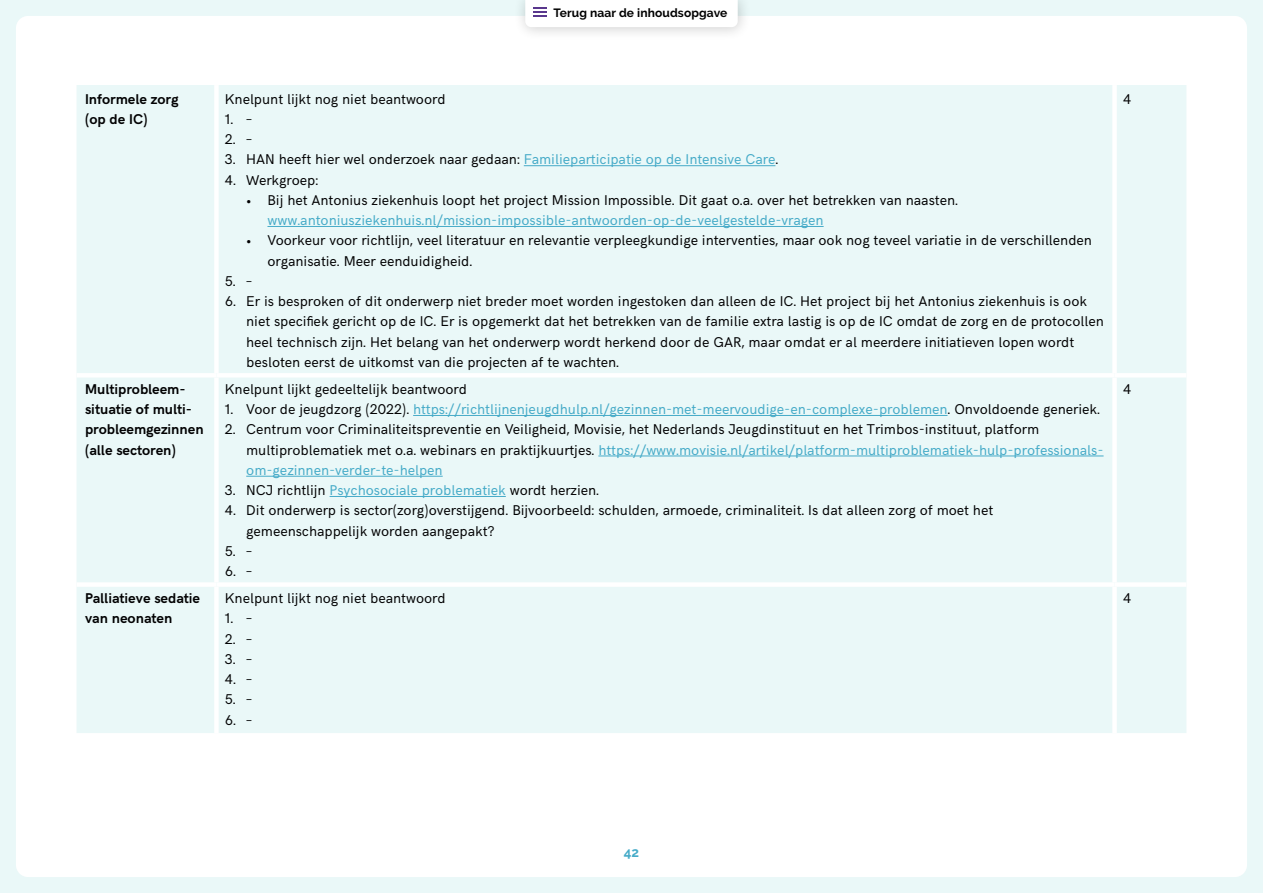
<style>
.page{position:relative;width:1263px;height:893px;background:#eaf8f8}
.page>*{position:absolute;margin:0;border:0;box-sizing:border-box;transform-origin:0 0}
.t1{font:14.25px/20.2px "HK Grotesk";color:#020203}
.t2{font:14.25px "HK Grotesk";color:#46abc8}
.t3{font:700 14.25px/20.2px "HK Grotesk";color:#020203}
.t4{font:700 13.5px "Raleway";color:#46abc8}
.t5{font:700 12px "Raleway";letter-spacing:.01em;color:#000}
.s1{color:#46abc8}
.s2{color:#020203}
</style>
<div class="page">
<div style="left:16px;top:16px;width:1231px;height:861px;background:#fff;border-radius:12px"></div>
<div style="left:513px;top:0;width:239px;height:40px;background:#000;opacity:.2"></div>
<div style="left:525px;top:0;width:213px;height:27px;background:#fff"></div>
<div style="left:77px;top:85px;width:1109px;height:648px;background:#eaf8f8"></div>
<div style="left:214px;top:85px;width:5px;height:288px;background:#fff"></div>
<div style="left:1112px;top:85px;width:5px;height:288px;background:#fff"></div>
<div style="left:77px;top:373px;width:139px;height:5px;background:#fff"></div>
<div style="left:216px;top:373px;width:898px;height:5px;background:#fff"></div>
<div style="left:214px;top:378px;width:5px;height:204px;background:#fff"></div>
<div style="left:1114px;top:373px;width:72px;height:5px;background:#fff"></div>
<div style="left:1112px;top:378px;width:5px;height:204px;background:#fff"></div>
<div style="left:77px;top:582px;width:139px;height:5px;background:#fff"></div>
<div style="left:216px;top:582px;width:898px;height:5px;background:#fff"></div>
<div style="left:214px;top:587px;width:5px;height:146px;background:#fff"></div>
<div style="left:1114px;top:582px;width:72px;height:5px;background:#fff"></div>
<div style="left:1112px;top:587px;width:5px;height:146px;background:#fff"></div>
<hr style="left:524px;top:165px;width:251px;height:1px;background:#46abc8">
<hr style="left:267px;top:226px;width:557px;height:1px;background:#46abc8">
<hr style="left:413px;top:415px;width:534px;height:1px;background:#46abc8">
<hr style="left:598px;top:456px;width:505px;height:1px;background:#46abc8">
<hr style="left:246px;top:476px;width:197px;height:1px;background:#46abc8">
<hr style="left:330px;top:496px;width:176px;height:1px;background:#46abc8">
<p class="t5" style="left:554px;top:6px;width:175px">Terug naar de inhoudsopgave</p>
<p class="t3" style="left:85px;top:87px;width:95px">Informele zorg (op de IC)</p>
<p class="t1" style="left:225px;top:87px;width:222px">Knelpunt lijkt nog niet beantwoord</p>
<p class="t1" style="left:225px;top:108px;width:29px">1. –</p>
<p class="t1" style="left:225px;top:128px;width:29px">2. –</p>
<p class="t1" style="left:225px;top:148px;width:555px">3. HAN heeft hier wel onderzoek naar gedaan: <span class="s1">Familieparticipatie op de Intensive Care</span>.</p>
<p class="t1" style="left:225px;top:168px;width:95px">4. Werkgroep:</p>
<p class="t1" style="left:246px;top:189px;width:713px">• Bij het Antonius ziekenhuis loopt het project Mission Impossible. Dit gaat o.a. over het betrekken van naasten.</p>
<p class="t2" style="left:267px;top:209px;width:558px">www.antoniusziekenhuis.nl/mission-impossible-antwoorden-op-de-veelgestelde-vragen</p>
<p class="t1" style="left:267px;top:229px;width:826px;text-indent:-21px">• Voorkeur voor richtlijn, veel literatuur en relevantie verpleegkundige interventies, maar ook nog teveel variatie in de verschillenden organisatie. Meer eenduidigheid.</p>
<p class="t1" style="left:225px;top:270px;width:29px">5. –</p>
<p class="t1" style="left:246px;top:290px;width:859px;text-indent:-21px">6. Er is besproken of dit onderwerp niet breder moet worden ingestoken dan alleen de IC. Het project bij het Antonius ziekenhuis is ook niet specifiek gericht op de IC. Er is opgemerkt dat het betrekken van de familie extra lastig is op de IC omdat de zorg en de protocollen heel technisch zijn. Het belang van het onderwerp wordt herkend door de GAR, maar omdat er al meerdere initiatieven lopen wordt besloten eerst de uitkomst van die projecten af te wachten.</p>
<p class="t3" style="left:85px;top:378px;width:120px">Multiprobleem&shy;situatie of multi&shy;probleemgezinnen (alle sectoren)</p>
<p class="t1" style="left:225px;top:378px;width:244px">Knelpunt lijkt gedeeltelijk beantwoord</p>
<p class="t2" style="left:225px;top:398px;width:876px"><span class="s2">1. Voor de jeugdzorg (2022).</span> https://richtlijnenjeugdhulp.nl/gezinnen-met-meervoudige-en-complexe-problemen<span class="s2">. Onvoldoende generiek.</span></p>
<p class="t1" style="left:246px;top:418px;width:859px;text-indent:-21px">2. Centrum voor Criminaliteitspreventie en Veiligheid, Movisie, het Nederlands Jeugdinstituut en het Trimbos-instituut, platform multiproblematiek met o.a. webinars en praktijkuurtjes. <span class="s1">https://www.movisie.nl/artikel/platform-multiproblematiek-hulp-professionals&shy;om-gezinnen-verder-te-helpen</span></p>
<p class="t1" style="left:225px;top:479px;width:376px">3. NCJ richtlijn <span class="s1">Psychosociale problematiek</span> wordt herzien.</p>
<p class="t1" style="left:246px;top:499px;width:748px;text-indent:-21px">4. Dit onderwerp is sector(zorg)overstijgend. Bijvoorbeeld: schulden, armoede, criminaliteit. Is dat alleen zorg of moet het gemeenschappelijk worden aangepakt?</p>
<p class="t1" style="left:225px;top:540px;width:29px">5. –</p>
<p class="t1" style="left:225px;top:560px;width:29px">6. –</p>
<p class="t3" style="left:85px;top:587px;width:116px">Palliatieve sedatie van neonaten</p>
<p class="t1" style="left:225px;top:587px;width:222px">Knelpunt lijkt nog niet beantwoord</p>
<p class="t1" style="left:225px;top:607px;width:29px">1. –</p>
<p class="t1" style="left:225px;top:627px;width:29px">2. –</p>
<p class="t1" style="left:225px;top:648px;width:29px">3. –</p>
<p class="t1" style="left:225px;top:668px;width:29px">4. –</p>
<p class="t1" style="left:225px;top:688px;width:29px">5. –</p>
<p class="t1" style="left:225px;top:708px;width:29px">6. –</p>
<p class="t1" style="left:1123px;top:87px;width:10px">4</p>
<p class="t1" style="left:1123px;top:378px;width:10px">4</p>
<p class="t1" style="left:1123px;top:587px;width:10px">4</p>
<p class="t4" style="left:624px;top:844px;width:17px">42</p>
</div>
